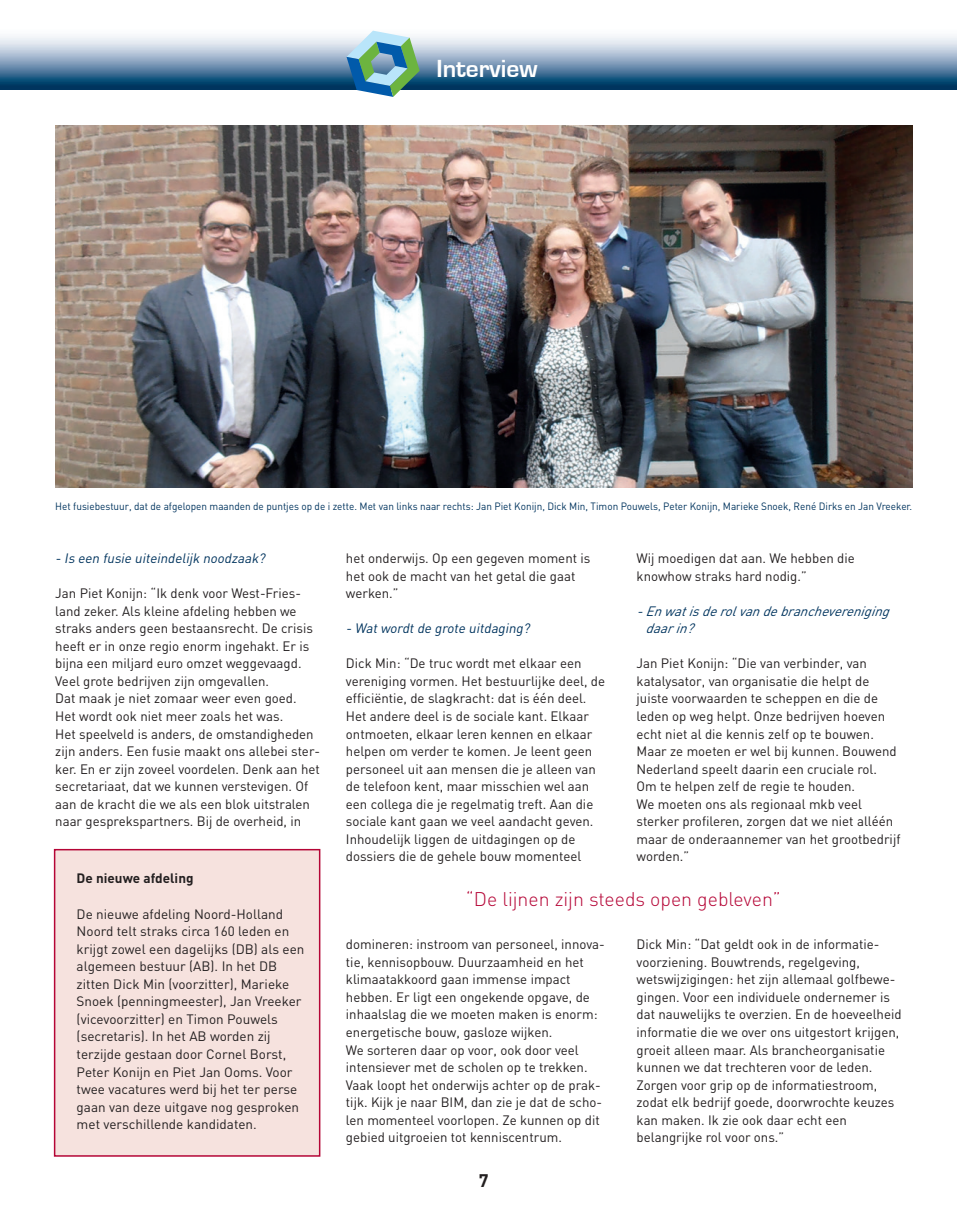
<style>
.page{position:relative;width:957px;height:1212px;background:#fff}
.page>*{position:absolute;margin:0;border:0;box-sizing:border-box;transform-origin:0 0}
.t1{font:700 25.5px "Eurostile";color:#fff}
.t2{font:19.5px "DIN Light Alternate";color:#b50536}
.t3{font:700 18px "DIN";color:#231f20}
.t4{font:13.5px/17.5px "DIN";color:#231f20}
.t5{font:italic 13.5px/17.5px "DIN";color:#00345e}
.t6{font:700 13.5px "DIN";color:#231f20}
.t7{font:10.5px "DIN";color:#00345e;scale:.95 1}
</style>
<div class="page">
<svg style="left:0;top:30px;width:957px;height:59px"></svg>
<svg style="left:346px;top:31px;width:74px;height:66px"></svg>
<img style="left:55px;top:125px;width:857px;height:363px">
<div style="left:55px;top:850px;width:265px;height:306px;background:#f6e2de"></div>
<div style="left:54px;top:849px;width:266px;height:308px;border:2px solid #b50536"></div>
<h1 class="t1" style="left:436px;top:54px;width:103px">Interview</h1>
<p class="t7" style="left:55px;top:499px;width:903px">Het fusiebestuur, dat de afgelopen maanden de puntjes op de i zette. Met van links naar rechts: Jan Piet Konijn, Dick Min, Timon Pouwels, Peter Konijn, Marieke Snoek, René Dirks en Jan Vreeker.</p>
<p class="t5" style="left:55px;top:549px;width:214px">- Is een fusie uiteindelijk noodzaak?</p>
<p class="t4" style="left:55px;top:584px;width:266px">Jan Piet Konijn: “Ik denk voor West-Fries&shy;land zeker. Als kleine afdeling hebben we straks anders geen bestaansrecht. De crisis heeft er in onze regio enorm ingehakt. Er is bijna een miljard euro omzet weggevaagd.<br>Veel grote bedrijven zijn omgevallen.<br>Dat maak je niet zomaar weer even goed.<br>Het wordt ook niet meer zoals het was.<br>Het speelveld is anders, de omstandigheden zijn anders. Een fusie maakt ons allebei ster&shy;ker. En er zijn zoveel voordelen. Denk aan het secretariaat, dat we kunnen verstevigen. Of aan de kracht die we als een blok uitstralen naar gesprekspartners. Bij de overheid, in</p>
<p class="t6" style="left:77px;top:870px;width:118px">De nieuwe afdeling</p>
<p class="t4" style="left:77px;top:905px;width:229px">De nieuwe afdeling Noord-Holland Noord telt straks circa 160 leden en krijgt zowel een dagelijks (DB) als een algemeen bestuur (AB). In het DB zitten Dick Min (voorzitter), Marieke Snoek (penningmeester), Jan Vreeker (vicevoorzitter) en Timon Pouwels (secretaris). In het AB worden zij terzijde gestaan door Cornel Borst, Peter Konijn en Piet Jan Ooms. Voor twee vacatures werd bij het ter perse gaan van deze uitgave nog gesproken met verschillende kandidaten.</p>
<p class="t4" style="left:346px;top:549px;width:246px">het onderwijs. Op een gegeven moment is het ook de macht van het getal die gaat werken.”</p>
<p class="t5" style="left:346px;top:619px;width:188px">- Watwordtde grote uitdaging?</p>
<p class="t4" style="left:346px;top:654px;width:261px">Dick Min: “De truc wordt met elkaar een vereniging vormen. Het bestuurlijke deel, de efficiëntie, de slagkracht: dat is één deel.<br>Het andere deel is de sociale kant. Elkaar ontmoeten, elkaar leren kennen en elkaar helpen om verder te komen. Je leent geen personeel uit aan mensen die je alleen van de telefoon kent, maar misschien wel aan een collega die je regelmatig treft. Aan die sociale kant gaan we veel aandacht geven.<br>Inhoudelijk liggen de uitdagingen op de dossiers die de gehele bouw momenteel</p>
<p class="t4" style="left:636px;top:549px;width:220px">Wij moedigen dat aan. We hebben die knowhow straks hard nodig.”</p>
<p class="t5" style="left:645px;top:602px;width:251px;text-indent:-9px">-Enwatisderolvandebranchevereniging daarin?</p>
<p class="t4" style="left:636px;top:654px;width:265px">Jan Piet Konijn: “Die van verbinder, van katalysator, van organisatie die helpt de juiste voorwaarden te scheppen en die de leden op weg helpt. Onze bedrijven hoeven echt niet al die kennis zelf op te bouwen.<br>Maar ze moeten er wel bij kunnen. Bouwend Nederland speelt daarin een cruciale rol.<br>Om te helpen zelf de regie te houden.<br>We moeten ons als regionaal mkb veel sterker profileren, zorgen dat we niet alléén maar de onderaannemer van het grootbedrijf worden.”</p>
<h2 class="t2" style="left:466px;top:887px;width:317px">“De lijnen zijn steeds open gebleven”</h2>
<p class="t4" style="left:346px;top:935px;width:260px">domineren: instroom van personeel, innova&shy;tie, kennisopbouw. Duurzaamheid en het klimaatakkoord gaan immense impact hebben. Er ligt een ongekende opgave, de inhaalslag die we moeten maken is enorm: energetische bouw, gasloze wijken.<br>We sorteren daar op voor, ook door veel intensiever met de scholen op te trekken.<br>Vaak loopt het onderwijs achter op de prak&shy;tijk. Kijk je naar BIM, dan zie je dat de scho&shy;len momenteel voorlopen. Ze kunnen op dit gebied uitgroeien tot kenniscentrum.</p>
<h3 class="t3" style="left:479px;top:1168px;width:11px">7</h3>
<p class="t4" style="left:636px;top:935px;width:266px">Dick Min: “Dat geldt ook in de informatie&shy;voorziening. Bouwtrends, regelgeving, wetswijzigingen: het zijn allemaal golfbewe&shy;gingen. Voor een individuele ondernemer is dat nauwelijks te overzien. En de hoeveelheid informatie die we over ons uitgestort krijgen, groeit alleen maar. Als brancheorganisatie kunnen we dat trechteren voor de leden.<br>Zorgen voor grip op de informatiestroom, zodat elk bedrijf goede, doorwrochte keuzes kan maken. Ik zie ook daar echt een belangrijke rol voor ons.”</p>
</div>
